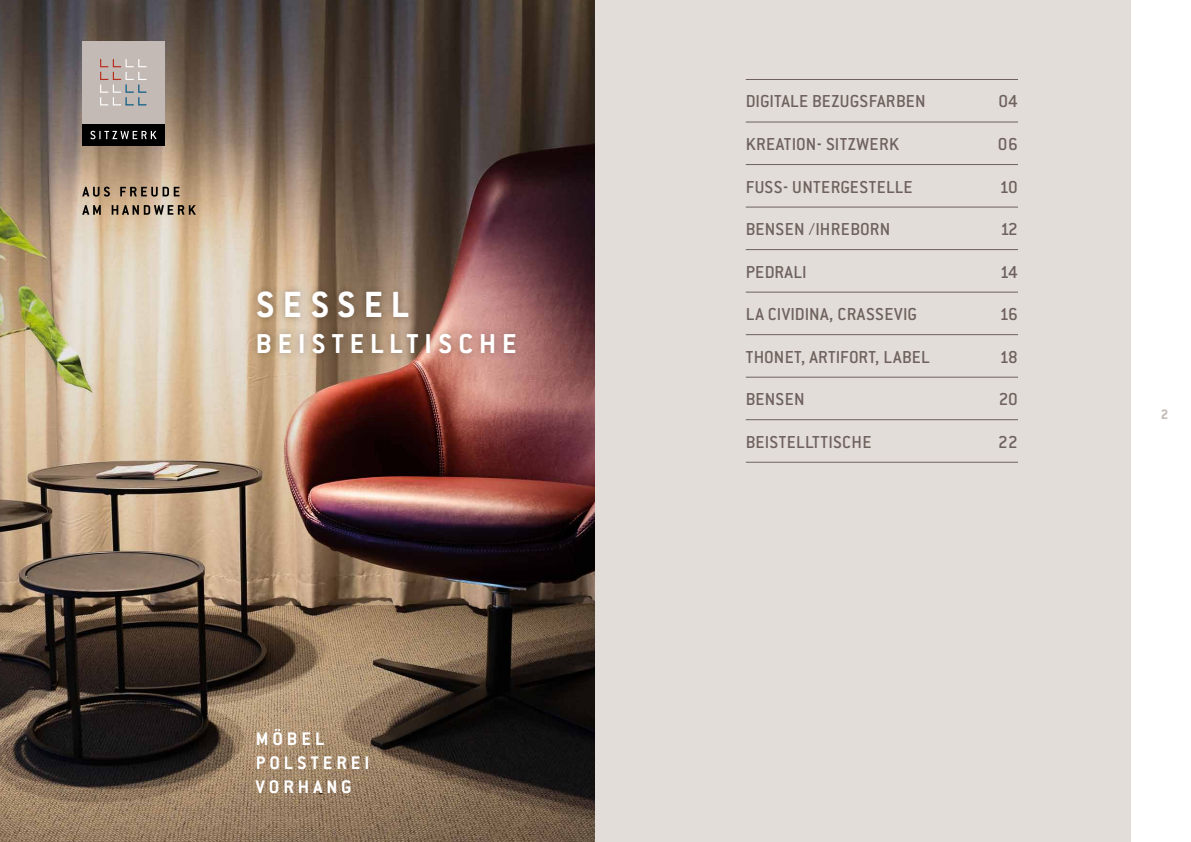
<style>
.page{position:relative;width:1191px;height:842px;background:#fff}
.page>*{position:absolute;margin:0;border:0;box-sizing:border-box;transform-origin:0 0}
.t1{font:700 40px "Conduit ITC Pro";letter-spacing:.2em;color:#fff}
.t2{font:700 30px "Conduit ITC Pro";letter-spacing:.2em;color:#fff}
.t3{font:700 20px/24px "Conduit ITC Pro";letter-spacing:.2em;color:#fff}
.t4{font:500 19px "Conduit ITC Pro";letter-spacing:.02em;color:#6e615e}
.t5{font:700 15px "Conduit ITC Pro";color:#c3b9b5}
</style>
<div class="page">
<img style="left:0;top:0;width:595px;height:842px">
<svg style="left:82px;top:187px;width:28px;height:10px"></svg>
<svg style="left:120px;top:187px;width:59px;height:10px"></svg>
<svg style="left:82px;top:205px;width:19px;height:10px"></svg>
<svg style="left:112px;top:205px;width:84px;height:10px"></svg>
<div style="left:250px;top:284px;width:272px;height:77px;background:#000;opacity:.3"></div>
<div style="left:82px;top:41px;width:82px;height:82px;background:#c3b9b5"></div>
<svg style="left:100px;top:59px;width:46px;height:46px"></svg>
<div style="left:82px;top:124px;width:82px;height:22px;background:#000"></div>
<svg style="left:90px;top:131px;width:67px;height:8px"></svg>
<div style="left:595px;top:0;width:536px;height:842px;background:#e2ddd9"></div>
<hr style="left:746px;top:79px;width:272px;height:1px;background:#6e615e">
<hr style="left:746px;top:122px;width:272px;height:1px;background:#6e615e">
<hr style="left:746px;top:164px;width:272px;height:1px;background:#6e615e">
<hr style="left:746px;top:207px;width:272px;height:1px;background:#6e615e">
<hr style="left:746px;top:249px;width:272px;height:1px;background:#6e615e">
<hr style="left:746px;top:292px;width:272px;height:1px;background:#6e615e">
<hr style="left:746px;top:334px;width:272px;height:1px;background:#6e615e">
<hr style="left:746px;top:377px;width:272px;height:1px;background:#6e615e">
<hr style="left:746px;top:419px;width:272px;height:1px;background:#6e615e">
<hr style="left:746px;top:462px;width:272px;height:1px;background:#6e615e">
<h1 class="t1" style="left:256px;top:282px;width:155px">SESSEL</h1>
<h2 class="t2" style="left:256px;top:326px;width:262px">BEISTELLTISCHE</h2>
<p class="t3" style="left:256px;top:727px;width:115px">MÖBEL<br>POLSTEREI<br>VORHANG</p>
<p class="t4" style="left:746px;top:91px;width:181px">DIGITALE BEZUGSFARBEN</p>
<p class="t4" style="left:998px;top:91px;width:21px">04</p>
<p class="t4" style="left:746px;top:133px;width:155px">KREATION- SITZWERK</p>
<p class="t4" style="left:998px;top:133px;width:22px">06</p>
<p class="t4" style="left:746px;top:176px;width:168px">FUSS- UNTERGESTELLE</p>
<p class="t4" style="left:999px;top:176px;width:20px">10</p>
<p class="t4" style="left:746px;top:218px;width:146px">BENSEN /IHREBORN</p>
<p class="t4" style="left:1000px;top:218px;width:19px">12</p>
<p class="t4" style="left:746px;top:261px;width:63px">PEDRALI</p>
<p class="t4" style="left:1000px;top:261px;width:20px">14</p>
<p class="t4" style="left:746px;top:303px;width:173px">LA CIVIDINA, CRASSEVIG</p>
<p class="t4" style="left:999px;top:303px;width:20px">16</p>
<p class="t4" style="left:746px;top:346px;width:185px">THONET, ARTIFORT, LABEL</p>
<p class="t4" style="left:999px;top:346px;width:20px">18</p>
<p class="t4" style="left:746px;top:388px;width:61px">BENSEN</p>
<p class="t4" style="left:998px;top:388px;width:21px">20</p>
<p class="t4" style="left:746px;top:431px;width:127px">BEISTELLTTISCHE</p>
<p class="t4" style="left:998px;top:431px;width:21px">22</p>
<p class="t5" style="left:1160px;top:405px;width:9px">2</p>
</div>
